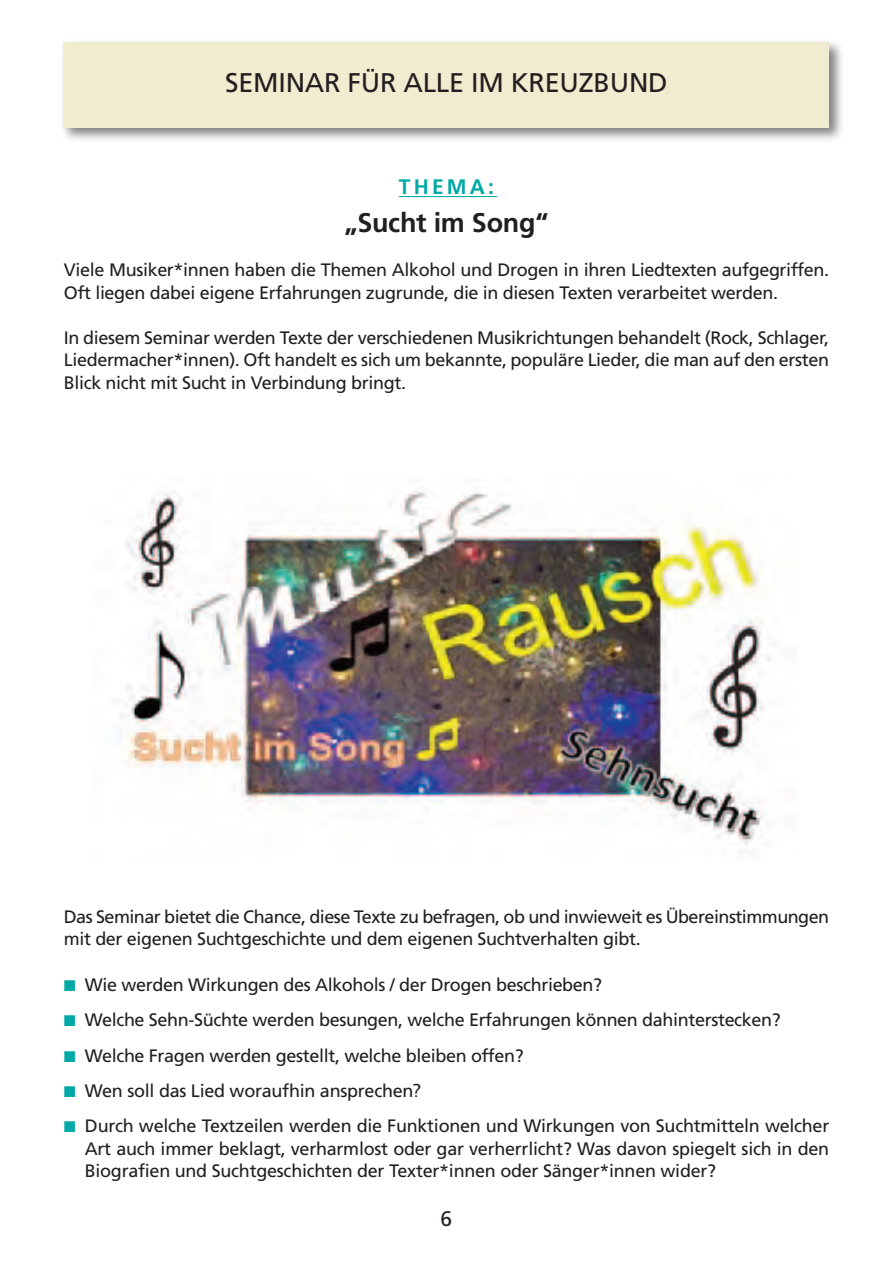
<style>
.page{position:relative;width:893px;height:1263px;background:#fff}
.page>*{position:absolute;margin:0;border:0;box-sizing:border-box;transform-origin:0 0}
.t1{font:27px "Frutiger LT Std";letter-spacing:-.01em;color:#231f20}
.t2{font:700 27px "Frutiger LT Std";letter-spacing:-.01em;color:#231f20}
.t3{font:700 21px "Frutiger LT Std";letter-spacing:.15em;color:#00a9a5}
.t4{font:21px "Frutiger LT Std";color:#231f20}
.t5{font:18px/22.5px "Frutiger LT Std";letter-spacing:-.02em;color:#231f20}
.s1{color:#00a9a5}
.s2{font-family:"Lucida Grande"}
</style>
<div class="page">
<hr style="left:399px;top:196px;width:98px;height:1px;background:#00a9a5">
<img style="left:63px;top:42px;width:778px;height:98px">
<div style="left:64px;top:43px;width:765px;height:85px;background:#f1ebd0"></div>
<img style="left:113px;top:490px;width:662px;height:362px">
<p class="t1" style="left:225px;top:72px;width:444px">SEMINAR FÜR ALLE IM KREUZBUND</p>
<p class="t3" style="left:399px;top:179px;width:97px">THEMA:</p>
<p class="t2" style="left:345px;top:211px;width:205px">„Sucht im Song“</p>
<p class="t5" style="left:64px;top:260px;width:767px">Viele Musiker*innen haben die Themen Alkohol und Drogen in ihren Liedtexten aufgegriffen.<br>Oft liegen dabei eigene Erfahrungen zugrunde, die in diesen Texten verarbeitet werden.</p>
<p class="t5" style="left:64px;top:328px;width:767px;text-align:justify">In diesem Seminar werden Texte der verschiedenen Musikrichtungen behandelt (Rock, Schlager, Liedermacher*innen). Oft handelt es sich um bekannte, populäre Lieder, die man auf den ersten Blick nicht mit Sucht in Verbindung bringt.</p>
<p class="t5" style="left:64px;top:907px;width:767px">Das Seminar bietet die Chance, diese Texte zu befragen, ob und inwieweit es Übereinstimmungen mit der eigenen Suchtgeschichte und dem eigenen Suchtverhalten gibt.</p>
<p class="t5" style="left:64px;top:975px;width:540px"><span class="s1">◾</span> Wie werden Wirkungen des Alkohols / der Drogen beschrieben?</p>
<p class="t5" style="left:64px;top:1010px;width:719px"><span class="s1">◾</span> Welche Sehn-Süchte werden besungen, welche Erfahrungen können dahinterstecken?</p>
<p class="t5" style="left:64px;top:1045px;width:462px"><span class="s1">◾</span> Welche Fragen werden gestellt, welche bleiben offen?</p>
<p class="t5" style="left:64px;top:1081px;width:359px"><span class="s1">◾</span> Wen soll das Lied woraufhin ansprechen<span class="s2">?</span></p>
<p class="t5" style="left:85px;top:1116px;width:746px;text-align:justify;text-indent:-21px"><span class="s1">◾</span> Durch welche Textzeilen werden die Funktionen und Wirkungen von Suchtmitteln welcher Art auch immer beklagt, verharmlost oder gar verherrlicht? Was davon spiegelt sich in den Biografien und Suchtgeschichten der Texter*innen oder Sänger*innen wider?</p>
<p class="t4" style="left:441px;top:1210px;width:13px">6</p>
</div>
